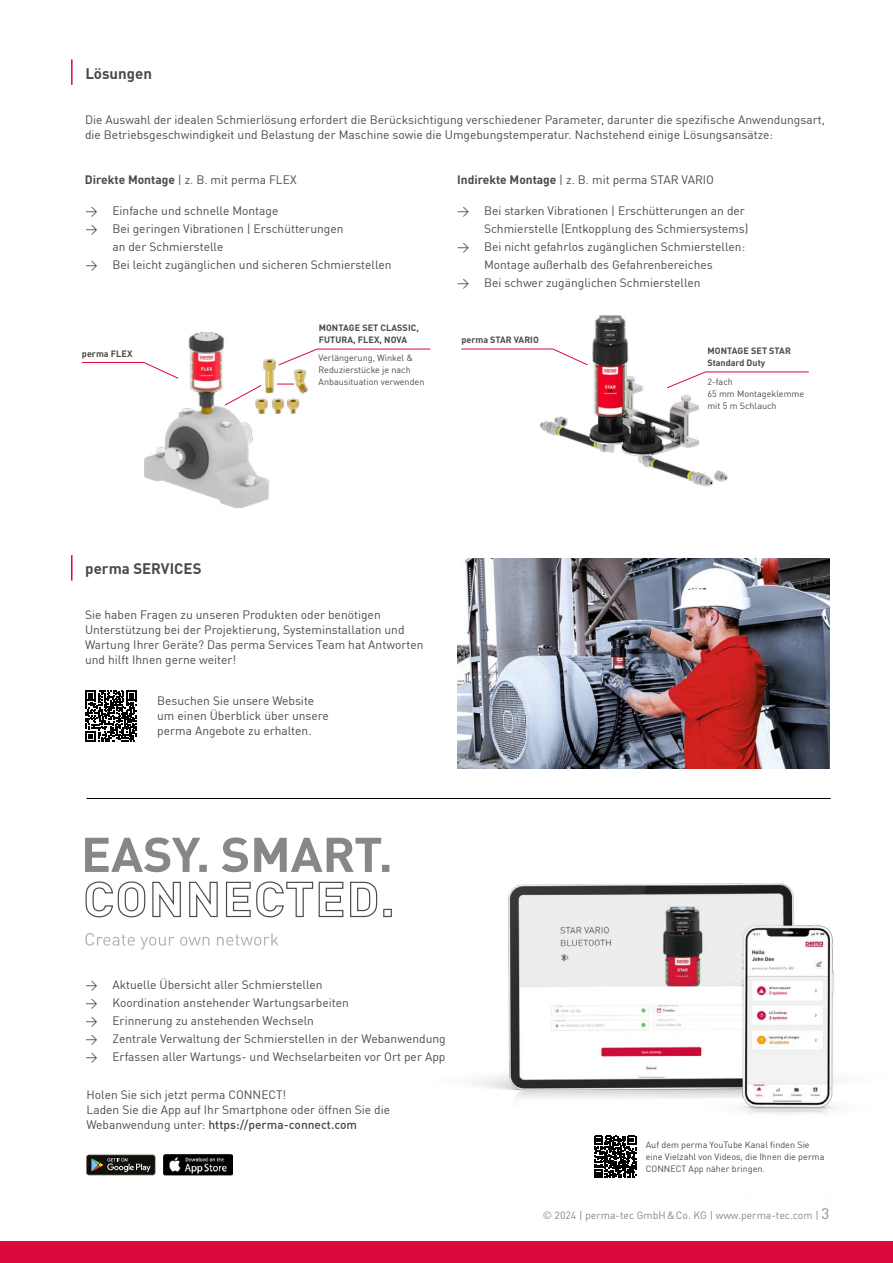
<style>
.page{position:relative;width:893px;height:1263px;background:#fff}
.page>*{position:absolute;margin:0;border:0;box-sizing:border-box;transform-origin:0 0}
.t1{font:700 15px "DIN Pro";color:#4a4a49}
.t2{font:12px/15px "DIN Pro";color:#4a4a49}
.t3{font:10.5px "DIN Pro";color:#878786}
.t4{font:9px/12px "DIN Pro";color:#4a4a49}
.t5{font:700 9px/12px "DIN Pro";color:#4a4a49}
.s1{font-weight:700}
.s2{font-weight:500}
.s3{font-size:15px}
</style>
<div class="page">
<div style="left:0;top:1242px;width:893px;height:21px;background:#dd083b"></div>
<img style="left:163px;top:1155px;width:69px;height:20px">
<svg style="left:86px;top:1155px;width:69px;height:20px"></svg>
<hr style="left:87px;top:798px;width:744px;height:1px;background:#000">
<img style="left:457px;top:559px;width:372px;height:210px">
<svg style="left:86px;top:933px;width:193px;height:16px"></svg>
<svg style="left:85px;top:881px;width:285px;height:37px"></svg>
<svg style="left:85px;top:837px;width:304px;height:35px"></svg>
<img style="left:144px;top:332px;width:125px;height:176px">
<img style="left:233px;top:354px;width:76px;height:64px">
<svg style="left:224px;top:384px;width:38px;height:22px"></svg>
<svg style="left:277px;top:384px;width:17px;height:1px"></svg>
<img style="left:539px;top:315px;width:189px;height:172px">
<img style="left:330px;top:883px;width:507px;height:293px">
<svg style="left:85px;top:690px;width:52px;height:52px"></svg>
<svg style="left:594px;top:1136px;width:42px;height:42px"></svg>
<hr style="left:71px;top:59px;width:2px;height:26px;background:#dd083b">
<hr style="left:71px;top:555px;width:2px;height:26px;background:#dd083b">
<svg style="left:81px;top:362px;width:98px;height:17px"></svg>
<svg style="left:278px;top:348px;width:153px;height:18px"></svg>
<svg style="left:461px;top:348px;width:127px;height:18px"></svg>
<svg style="left:666px;top:371px;width:143px;height:18px"></svg>
<p class="t1" style="left:85px;top:68px;width:68px">Lösungen</p>
<p class="t2" style="left:85px;top:111px;width:741px">Die Auswahl der idealen Schmierlösung erfordert die Berücksichtigung verschiedener Parameter, darunter die spezi昀椀sche Anwendungsart, die Betriebsgeschwindigkeit und Belastung der Maschine sowie die Umgebungstemperatur. Nachstehend einige Lösungsansätze:</p>
<p class="t2" style="left:85px;top:172px;width:213px"><span class="s1">Direkte Montage</span> | z. B. mit perma FLEX</p>
<p class="t2" style="left:457px;top:172px;width:258px"><span class="s1">Indirekte Montage</span> | z. B. mit perma STAR VARIO</p>
<p class="t2" style="left:85px;top:203px;width:195px">→ Einfache und schnelle Montage</p>
<p class="t2" style="left:112px;top:219px;width:233px;line-height:18px;text-indent:-27px">→ Bei geringen Vibrationen | Erschütterungen an der Schmierstelle</p>
<p class="t2" style="left:85px;top:257px;width:308px">→ Bei leicht zugänglichen und sicheren Schmierstellen</p>
<p class="t2" style="left:457px;top:201px;width:293px;line-height:18px;text-align:right">→ Bei starken Vibrationen | Erschütterungen an der<br>Schmierstelle (Entkopplung des Schmiersystems)</p>
<p class="t2" style="left:457px;top:237px;width:290px;line-height:18px;text-align:center">→ Bei nicht gefahrlos zugänglichen Schmierstellen:<br>Montage außerhalb des Gefahrenbereiches</p>
<p class="t2" style="left:457px;top:275px;width:245px">→ Bei schwer zugänglichen Schmierstellen</p>
<p class="t5" style="left:319px;top:323px;width:102px">MONTAGE SET CLASSIC,<br>FUTURA, FLEX, NOVA</p>
<p class="t5" style="left:461px;top:335px;width:79px">perma STAR VARIO</p>
<p class="t5" style="left:82px;top:348px;width:52px">perma FLEX</p>
<p class="t4" style="left:319px;top:352px;width:107px">Verlängerung, Winkel &amp;<br>Reduzierstücke je nach<br>Anbausituation verwenden</p>
<p class="t5" style="left:707px;top:346px;width:85px">MONTAGE SET STAR<br>Standard Duty</p>
<p class="t4" style="left:707px;top:376px;width:98px">2-fach<br>65 mm Montageklemme mit 5 m Schlauch</p>
<p class="t1" style="left:85px;top:563px;width:118px">perma SERVICES</p>
<p class="t2" style="left:85px;top:607px;width:340px">Sie haben Fragen zu unseren Produkten oder benötigen Unterstützung bei der Projektierung, Systeminstallation und Wartung Ihrer Geräte? Das perma Services Team hat Antworten und hilft Ihnen gerne weiter!</p>
<p class="t2" style="left:157px;top:693px;width:173px">Besuchen Sie unsere Website um einen Überblick über unsere perma Angebote zu erhalten.</p>
<p class="t2" style="left:85px;top:976px;width:239px">→ Aktuelle Übersicht aller Schmierstellen</p>
<p class="t2" style="left:85px;top:994px;width:265px">→ Koordination anstehender Wartungsarbeiten</p>
<p class="t2" style="left:85px;top:1012px;width:230px">→ Erinnerung zu anstehenden Wechseln</p>
<p class="t2" style="left:85px;top:1030px;width:362px">→ Zentrale Verwaltung der Schmierstellen in der Webanwendung</p>
<p class="t2" style="left:85px;top:1048px;width:361px">→ Erfassen aller Wartungs- und Wechselarbeiten vor Ort per App</p>
<p class="t2" style="left:87px;top:1087px;width:305px">Holen Sie sich jetzt perma CONNECT!<br>Laden Sie die App auf Ihr Smartphone oder öffnen Sie die<br>Webanwendung unter: <span class="s2">https://perma-connect.com</span></p>
<p class="t4" style="left:646px;top:1138px;width:180px">Auf dem perma YouTube Kanal 昀椀nden Sie eine Vielzahl von Videos, die Ihnen die perma<br>CONNECT App näher bringen.</p>
<p class="t3" style="left:543px;top:1210px;width:288px">© 2024 | perma-tec GmbH &amp; Co. KG | www.perma-tec.com | <span class="s3">3</span></p>
</div>
